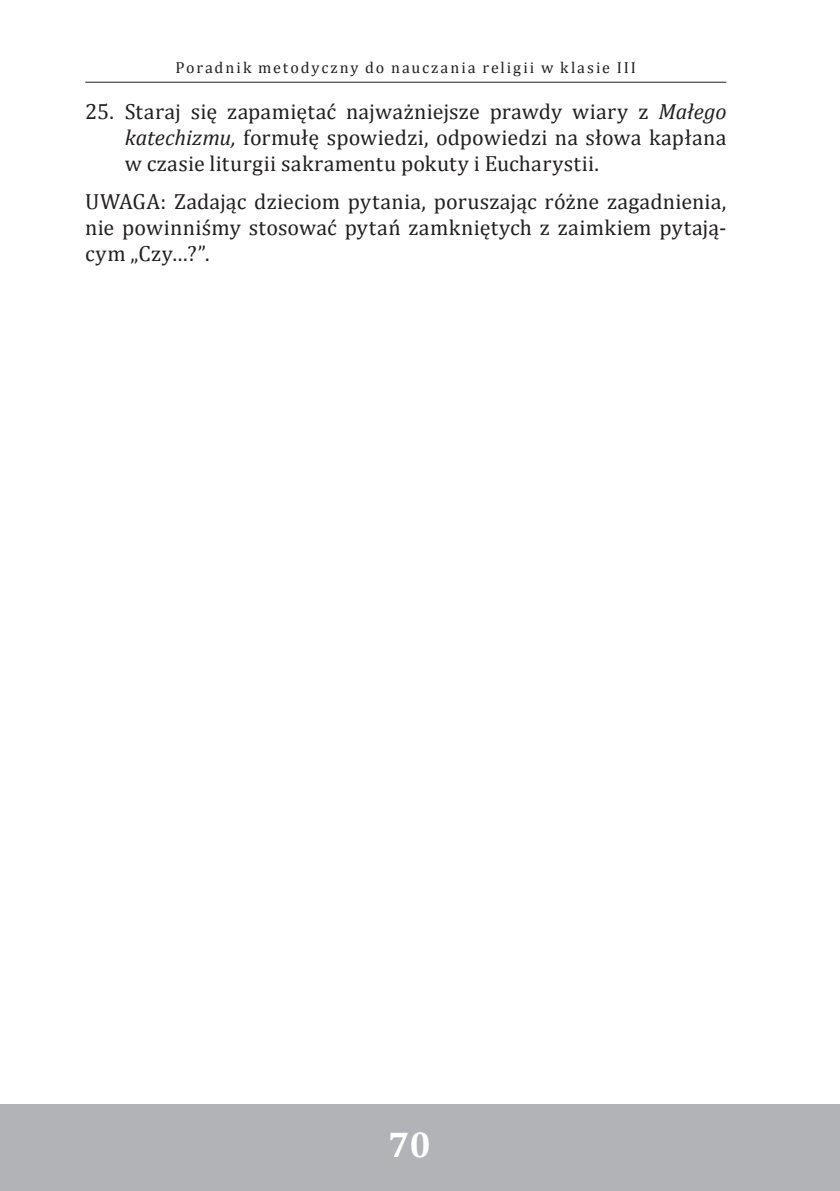
<style>
.page{position:relative;width:840px;height:1191px;background:#fff}
.page>*{position:absolute;margin:0;border:0;box-sizing:border-box;transform-origin:0 0}
.t1{font:700 36px "Cambria";color:#fff}
.t2{font:22px/26px "Cambria";letter-spacing:.015em;color:#231f20;text-align:justify}
.t3{font:16px "Cambria";letter-spacing:.12em;color:#231f20}
.s1{font-style:italic}
</style>
<div class="page">
<div style="left:0;top:1104px;width:839px;height:87px;background:#b2b3b7"></div>
<hr style="left:85px;top:82px;width:641px;height:1px;background:#231f20">
<p class="t3" style="left:175px;top:58px;width:462px">Poradnik metodyczny do nauczania religii w klasie III</p>
<p class="t2" style="left:125px;top:99px;width:602px;text-indent:-40px">25. Staraj się zapamiętać najważniejsze prawdy wiary z <span class="s1">Małego katechizmu,</span> formułę spowiedzi, odpowiedzi na słowa kapłana w czasie liturgii sakramentu pokuty i Eucharystii.</p>
<p class="t2" style="left:85px;top:188px;width:642px">UWAGA: Zadając dzieciom pytania, poruszając różne zagadnienia, nie powinniśmy stosować pytań zamkniętych z zaimkiem pytają&shy;cym „Czy…?”.</p>
<p class="t1" style="left:388px;top:1118px;width:44px">70</p>
</div>
